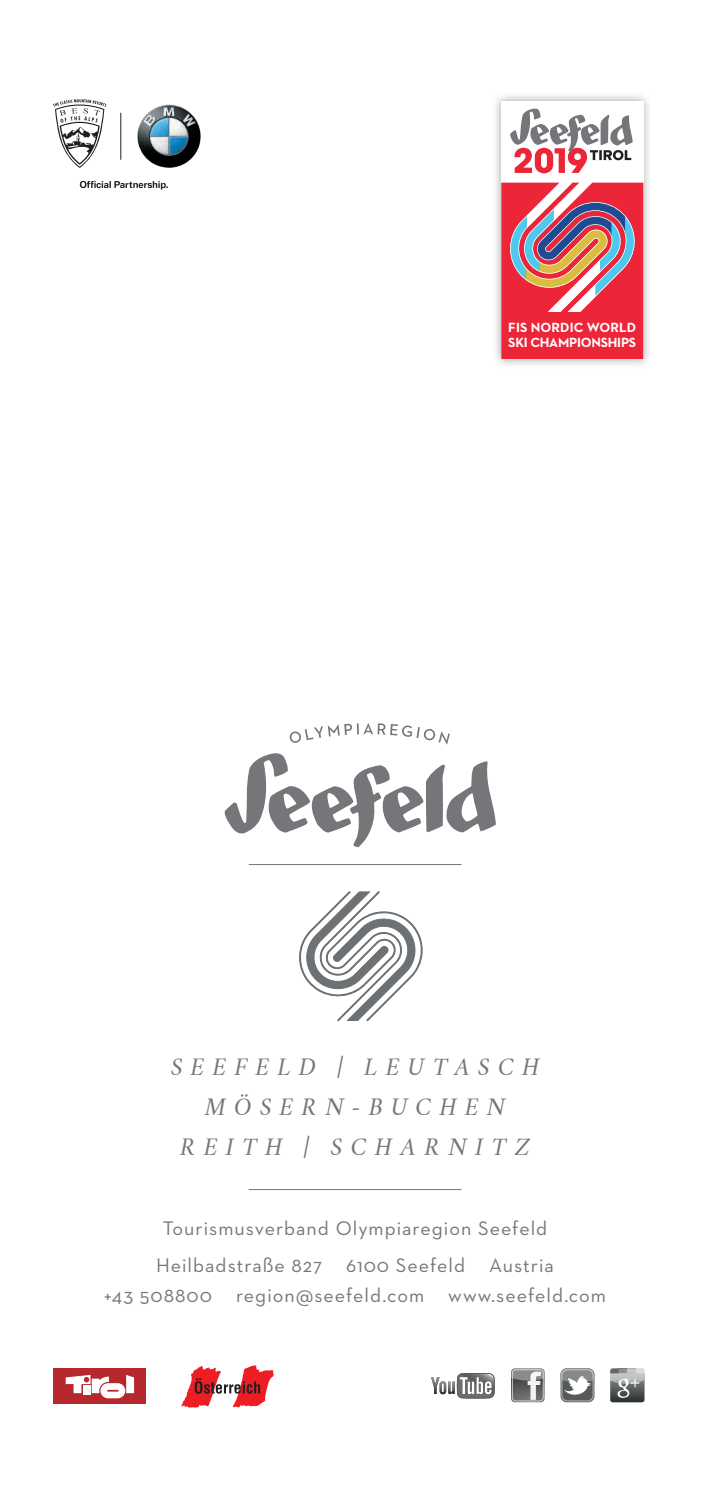
<style>
.page{position:relative;width:709px;height:1489px;background:#fff}
.page>*{position:absolute;margin:0;border:0;box-sizing:border-box;transform-origin:0 0}
.t1{font:italic 22.5px/40px "Crimson Text";letter-spacing:.365em;color:#757679;text-align:center}
.t2{font:20px/37.5px "Neutraface 2 Text";letter-spacing:.05em;color:#757679;text-align:center}
.t3{font:700 13.5px/14.2px "Neutraface 2 Text";letter-spacing:-.015em;color:#fff}
</style>
<div class="page">
<hr style="left:120px;top:113px;width:1px;height:47px;background:#231f20">
<svg style="left:80px;top:181px;width:88px;height:9px"></svg>
<svg style="left:53px;top:99px;width:53px;height:69px"></svg>
<img style="left:137px;top:104px;width:64px;height:64px">
<hr style="left:249px;top:1188px;width:212px;height:1px;background:#757679">
<div style="left:54px;top:1368px;width:92px;height:35px;background:#b7282e"></div>
<svg style="left:66px;top:1374px;width:68px;height:24px"></svg>
<svg style="left:181px;top:1365px;width:93px;height:42px"></svg>
<svg style="left:560px;top:1368px;width:34px;height:34px"></svg>
<svg style="left:560px;top:1368px;width:34px;height:33px"></svg>
<svg style="left:610px;top:1368px;width:34px;height:34px"></svg>
<svg style="left:431px;top:1373px;width:64px;height:25px"></svg>
<svg style="left:511px;top:1368px;width:33px;height:34px"></svg>
<div style="left:512px;top:1369px;width:31px;height:31px;border:1px solid #f1f3f3;border-radius:3px"></div>
<hr style="left:249px;top:864px;width:212px;height:1px;background:#757679">
<svg style="left:224px;top:753px;width:272px;height:94px"></svg>
<svg style="left:289px;top:723px;width:161px;height:21px"></svg>
<svg style="left:299px;top:891px;width:123px;height:129px"></svg>
<div style="left:492px;top:92px;width:160px;height:276px;background:#231f20;opacity:.4"></div>
<div style="left:501px;top:101px;width:142px;height:258px;background:#fff"></div>
<svg style="left:501px;top:183px;width:142px;height:176px;background:#d55563"></svg>
<svg style="left:510px;top:108px;width:122px;height:65px"></svg>
<p class="t3" style="left:508px;top:320px;width:129px">FIS NORDIC WORLD<br>SKI CHAMPIONSHIPS</p>
<p class="t1" style="left:171px;top:1047px;width:370px">SEEFELD | LEUTASCH<br>MÖSERN-BUCHEN<br>REITH | SCHARNITZ</p>
<p class="t2" style="left:156px;top:1208px;width:399px">Tourismusverband Olympiaregion Seefeld<br>Heilbadstraße 827 6100 Seefeld Austria</p>
<p class="t2" style="left:104px;top:1276px;width:503px">+43 508800 region@seefeld.com www.seefeld.com</p>
</div>
